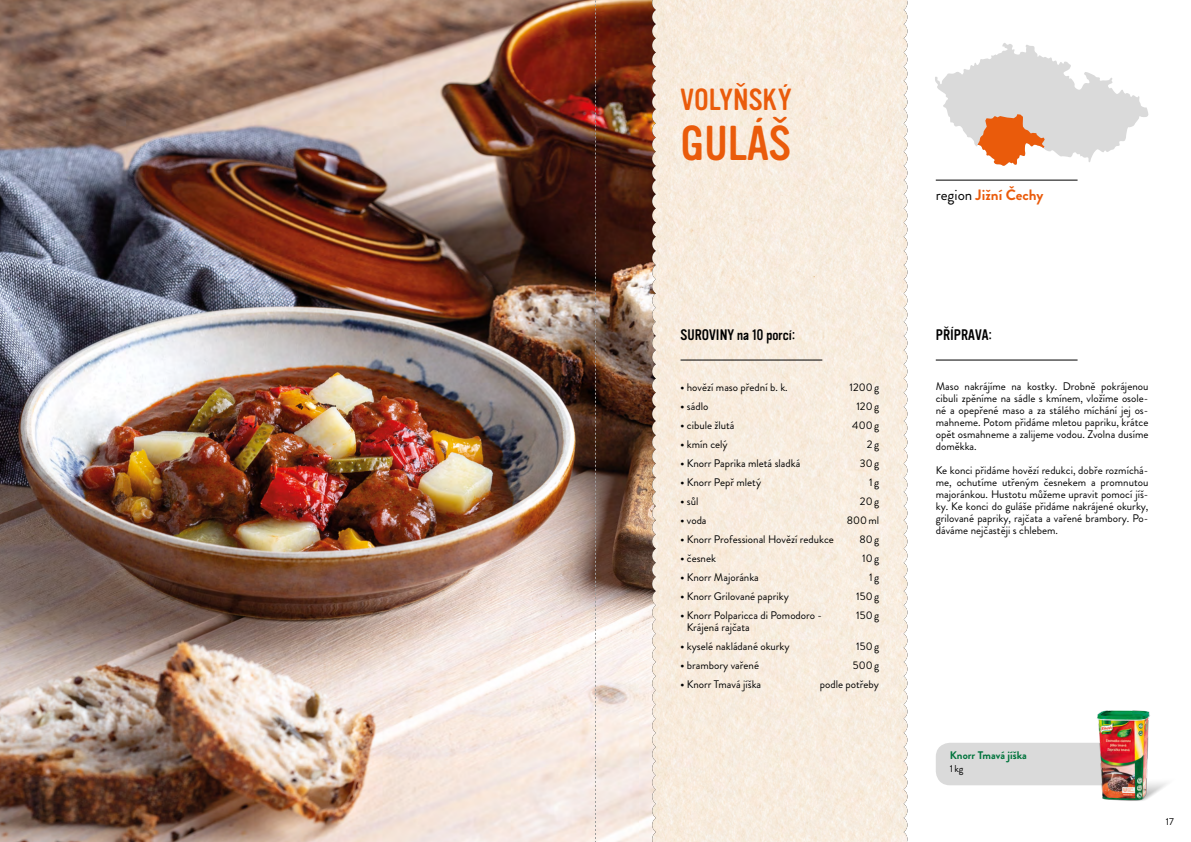
<style>
.page{position:relative;width:1191px;height:842px;background:#fff}
.page>*{position:absolute;margin:0;border:0;box-sizing:border-box;transform-origin:0 0}
.t1{font:48px "Flavour Cyr CEA";color:#ea5b0b}
.t2{font:30px "Flavour Cyr CEA";color:#ea5b0b}
.t3{font:15px "Flavour Cyr CEA";color:#000}
.t4{font:700 15px "Brandon Grotesque";color:#ea5b0b}
.t5{font:11px/12px "Brandon Grotesque";color:#000;text-align:justify}
.t6{font:700 11px "Brandon Grotesque";color:#00743c}
.t7{font:10px "Brandon Grotesque";color:#000}
.s1{font-weight:400;color:#000}
.s2{font-family:"Arial"}
</style>
<div class="page">
<div style="left:936px;top:743px;width:156px;height:42px;background:#dadada"></div>
<img style="left:0;top:0;width:652px;height:842px">
<svg style="left:652px;top:0;width:255px;height:842px;background:#f7ecde"></svg>
<img style="left:652px;top:0;width:4px;height:704px">
<hr style="left:680px;top:360px;width:142px;height:1px;background:#000">
<hr style="left:935px;top:360px;width:142px;height:1px;background:#000">
<hr style="left:935px;top:180px;width:142px;height:1px;background:#000">
<svg style="left:935px;top:43px;width:213px;height:123px"></svg>
<img style="left:1092px;top:710px;width:75px;height:91px">
<svg style="left:595px;top:0;width:1px;height:842px"></svg>
<h2 class="t2" style="left:680px;top:84px;width:110px">Volyňský</h2>
<h1 class="t1" style="left:680px;top:117px;width:109px">guláš</h1>
<h3 class="t4" style="left:935px;top:184px;width:109px"><span class="s1">region</span> Jižní Čechy</h3>
<h3 class="t3" style="left:680px;top:327px;width:116px">suroviny na 10 porcí:</h3>
<h3 class="t3" style="left:935px;top:327px;width:8px">PŘÍPRAVA</h3>
<h3 class="t3" style="left:988px;top:327px;width:5px">:</h3>
<p class="t5" style="left:680px;top:381px;width:109px"><span class="s2">•</span> hovězí maso přední b. k.</p>
<p class="t5" style="left:849px;top:381px;width:31px">1200g</p>
<p class="t5" style="left:680px;top:400px;width:29px"><span class="s2">•</span> sádlo</p>
<p class="t5" style="left:856px;top:400px;width:24px">120g</p>
<p class="t5" style="left:680px;top:419px;width:55px"><span class="s2">•</span> cibule žlutá</p>
<p class="t5" style="left:852px;top:419px;width:28px">400g</p>
<p class="t5" style="left:680px;top:438px;width:49px"><span class="s2">•</span> kmín celý</p>
<p class="t5" style="left:867px;top:438px;width:14px">2g</p>
<p class="t5" style="left:680px;top:457px;width:121px"><span class="s2">•</span> Knorr Paprika mletá sladká</p>
<p class="t5" style="left:860px;top:457px;width:21px">30g</p>
<p class="t5" style="left:680px;top:476px;width:82px"><span class="s2">•</span> Knorr Pepř mletý</p>
<p class="t5" style="left:869px;top:476px;width:12px">1g</p>
<p class="t5" style="left:680px;top:495px;width:19px"><span class="s2">•</span> sůl</p>
<p class="t5" style="left:860px;top:495px;width:21px">20g</p>
<p class="t5" style="left:680px;top:514px;width:28px"><span class="s2">•</span> voda</p>
<p class="t5" style="left:846px;top:514px;width:34px">800ml</p>
<p class="t5" style="left:680px;top:533px;width:155px"><span class="s2">•</span> Knorr Professional Hovězí redukce</p>
<p class="t5" style="left:859px;top:533px;width:21px">80g</p>
<p class="t5" style="left:680px;top:552px;width:37px"><span class="s2">•</span> česnek</p>
<p class="t5" style="left:862px;top:552px;width:18px">10g</p>
<p class="t5" style="left:680px;top:571px;width:80px"><span class="s2">•</span> Knorr Majoránka</p>
<p class="t5" style="left:869px;top:571px;width:12px">1g</p>
<p class="t5" style="left:680px;top:590px;width:110px"><span class="s2">•</span> Knorr Grilované papriky</p>
<p class="t5" style="left:856px;top:590px;width:24px">150g</p>
<p class="t5" style="left:680px;top:609px;width:143px"><span class="s2">•</span> Knorr Polparicca di Pomodoro -</p>
<p class="t5" style="left:856px;top:609px;width:24px">150g</p>
<p class="t5" style="left:686px;top:621px;width:65px">Krájená rajčata</p>
<p class="t5" style="left:680px;top:640px;width:111px"><span class="s2">•</span> kyselé nakládané okurky</p>
<p class="t5" style="left:856px;top:640px;width:24px">150g</p>
<p class="t5" style="left:680px;top:659px;width:80px"><span class="s2">•</span> brambory vařené</p>
<p class="t5" style="left:853px;top:659px;width:28px">500g</p>
<p class="t5" style="left:680px;top:678px;width:82px"><span class="s2">•</span> Knorr Tmavá jíška</p>
<p class="t5" style="left:820px;top:678px;width:61px">podle potřeby</p>
<p class="t5" style="left:935px;top:381px;width:214px">Maso nakrájíme na kostky. Drobně pokrájenou cibuli zpěníme na sádle s kmínem, vložíme osole&shy;né a opepřené maso a za stálého míchání jej os&shy;mahneme. Potom přidáme mletou papriku, krátce opět osmahneme a zalijeme vodou. Zvolna dusíme doměkka.</p>
<p class="t5" style="left:935px;top:465px;width:214px">Ke konci přidáme hovězí redukci, dobře rozmíchá&shy;me, ochutíme utřeným česnekem a promnutou majoránkou. Hustotu můžeme upravit pomocí jíš&shy;ky. Ke konci do guláše přidáme nakrájené okurky, grilované papriky, rajčata a vařené brambory. Po&shy;dáváme nejčastěji s chlebem.</p>
<p class="t6" style="left:950px;top:747px;width:78px">Knorr Tmavá jíška</p>
<p class="t7" style="left:950px;top:762px;width:15px">1kg</p>
<p class="t7" style="left:1166px;top:815px;width:9px">17</p>
</div>
